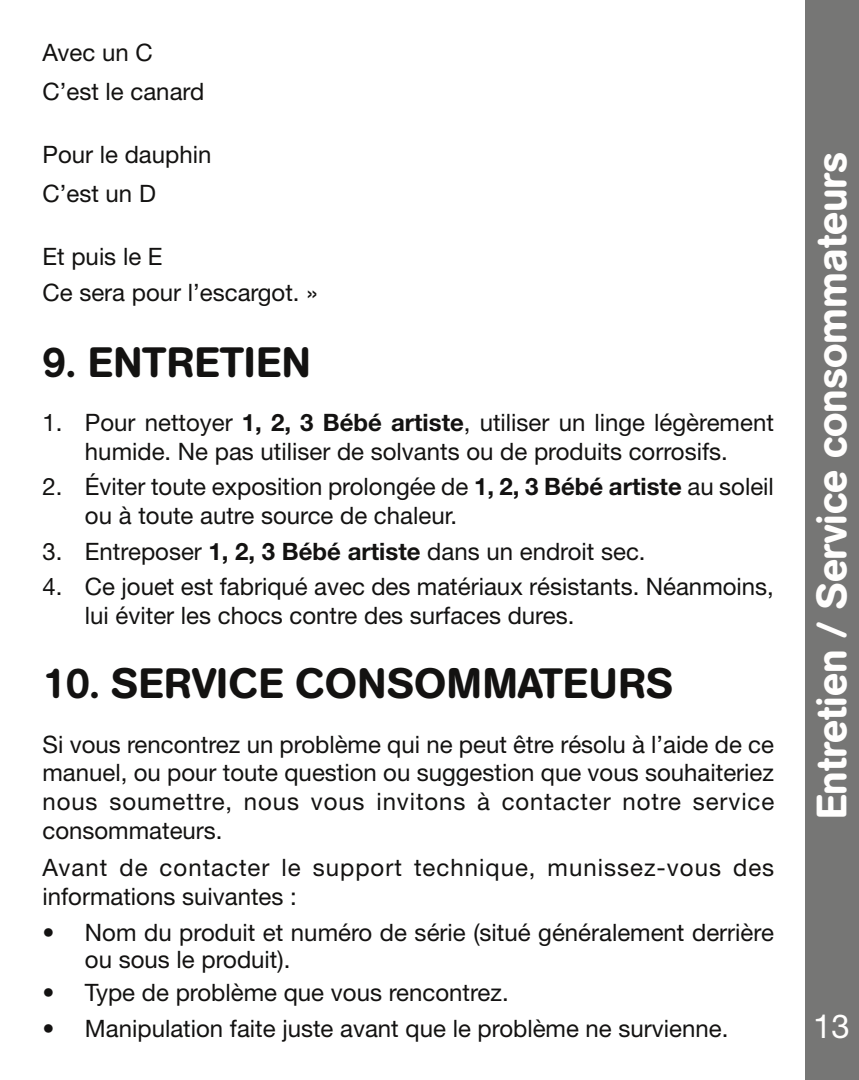
<style>
.page{position:relative;width:859px;height:1080px;background:#fff}
.page>*{position:absolute;margin:0;border:0;box-sizing:border-box;transform-origin:0 0}
.t1{font:500 42px "AG Book Rounded";letter-spacing:.02em;color:#131211}
.t2{font:500 42px "AG Book Rounded";color:#fffefd}
.t3{font:33px "Helvetica Neue";color:#fffefd}
.t4{font:24px/28.8px "Helvetica Neue";color:#131211}
.t5{font:24px/28.8px "Helvetica Neue";letter-spacing:.04em;color:#131211}
.s1{font-weight:700}
</style>
<div class="page">
<div style="left:805px;top:0;width:54px;height:1080px;background:#767675"></div>
<p class="t4" style="left:43px;top:33px;width:163px;line-height:39px">Avec un C<br>C’est le canard</p>
<p class="t4" style="left:43px;top:135px;width:170px;line-height:39px">Pour le dauphin<br>C’est un D</p>
<h1 class="t2" style="left:807px;top:819px;width:669px;rotate:-90deg">Entretien / Service consommateurs</h1>
<p class="t4" style="left:43px;top:238px;width:276px;line-height:36px">Et puis le E<br>Ce sera pour l’escargot. »</p>
<h1 class="t1" style="left:43px;top:337px;width:270px">9. ENTRETIEN</h1>
<p class="t4" style="left:43px;top:408px;width:733px;text-align:center">1. Pour nettoyer <span class="s1">1, 2, 3 Bébé artiste</span>, utiliser un linge légèrement humide. Ne pas utiliser de solvants ou de produits corrosifs.</p>
<p class="t4" style="left:85px;top:472px;width:690px;text-indent:-42px">2. Éviter toute exposition prolongée de <span class="s1">1, 2, 3 Bébé artiste</span> au soleil ou à toute autre source de chaleur.</p>
<p class="t4" style="left:43px;top:536px;width:605px">3. Entreposer <span class="s1">1, 2, 3 Bébé artiste</span> dans un endroit sec.</p>
<p class="t4" style="left:85px;top:572px;width:690px;text-indent:-42px">4. Ce jouet est fabriqué avec des matériaux résistants. Néanmoins, lui éviter les chocs contre des surfaces dures.</p>
<h1 class="t1" style="left:43px;top:659px;width:632px">10. SERVICE CONSOMMATEURS</h1>
<p class="t4" style="left:43px;top:729px;width:733px;text-align:justify">Si vous rencontrez un problème qui ne peut être résolu à l’aide de ce manuel, ou pour toute question ou suggestion que vous souhaiteriez nous soumettre, nous vous invitons à contacter notre service consommateurs.</p>
<p class="t5" style="left:43px;top:853px;width:733px">Avant de contacter le support technique, munissez-vous des informations suivantes :</p>
<p class="t4" style="left:85px;top:918px;width:690px;line-height:27px;text-indent:-42px">• Nom du produit et numéro de série (situé généralement derrière ou sous le produit).</p>
<p class="t4" style="left:43px;top:978px;width:468px">• Type de problème que vous rencontrez.</p>
<p class="t4" style="left:43px;top:1014px;width:687px">• Manipulation faite juste avant que le problème ne survienne.</p>
<h2 class="t3" style="left:813px;top:1007px;width:38px">13</h2>
</div>
